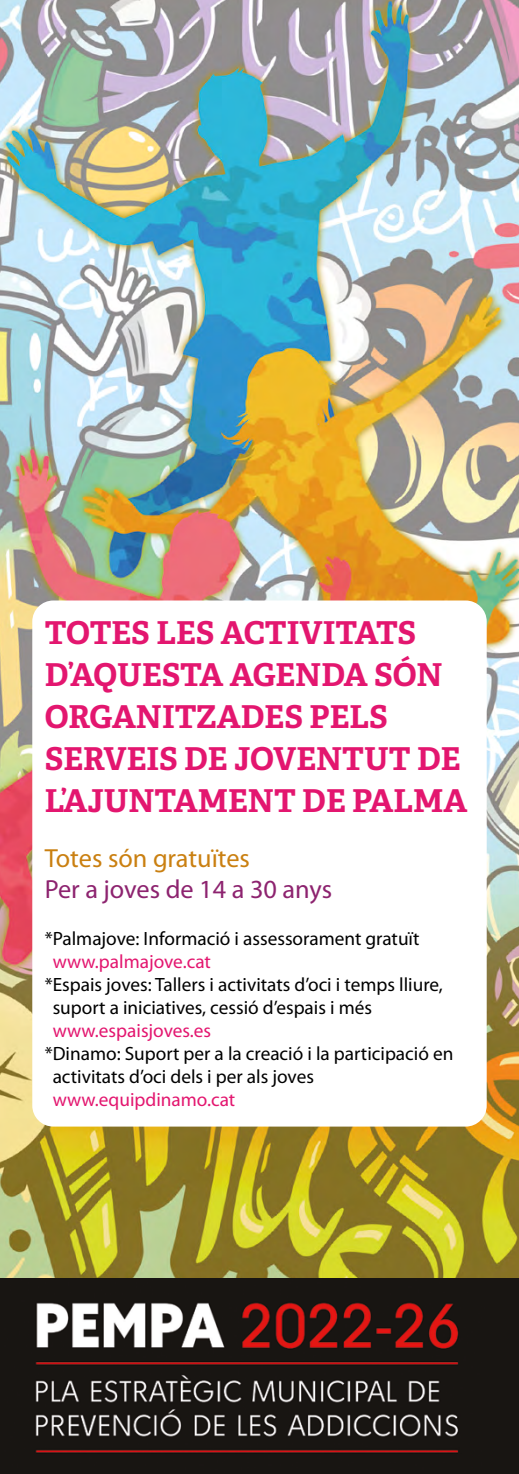
<style>
.page{position:relative;width:519px;height:1474px;background:#fff}
.page>*{position:absolute;margin:0;border:0;box-sizing:border-box;transform-origin:0 0}
.t1{font:700 31.5px/42px "Adelle";color:#e3166f}
.t2{font:26.25px "Myriad Pro";color:#8d236f}
.t3{font:26.25px "Myriad Pro";color:#ca8011}
.t4{font:19.25px/23.1px "Myriad Pro";color:#000}
.s1{color:#e3166f}
</style>
<div class="page">
<img style="left:0;top:0;width:518px;height:1278px">
<div style="left:32px;top:600px;width:454px;height:526px;background:#fff;border-radius:21px"></div>
<div style="left:0;top:1278px;width:518px;height:195px;background:#181512"></div>
<img style="left:35px;top:1302px;width:423px;height:151px">
<p class="t1" style="left:45px;top:612px;width:424px">TOTES LES ACTIVITATS<br>D’AQUESTA AGENDA SÓN<br>ORGANITZADES PELS<br>SERVEIS DE JOVENTUT DE<br>L’AJUNTAMENT DE PALMA</p>
<p class="t3" style="left:45px;top:843px;width:207px">Totes són gratuïtes</p>
<p class="t2" style="left:45px;top:875px;width:289px">Per a joves de 14 a 30 anys</p>
<p class="t4" style="left:53px;top:926px;width:368px;text-indent:-8px">*Palmajove: Informació i assessorament gratuït <span class="s1">www.palmajove.cat</span></p>
<p class="t4" style="left:53px;top:973px;width:391px;text-indent:-8px">*Espais joves: Tallers i activitats d’oci i temps lliure, suport a iniciatives, cessió d’espais i més <span class="s1">www.espaisjoves.es</span></p>
<p class="t4" style="left:53px;top:1042px;width:402px;text-indent:-8px">*Dinamo: Suport per a la creació i la participació en activitats d’oci dels i per als joves <span class="s1">www.equipdinamo.cat</span></p>
</div>
